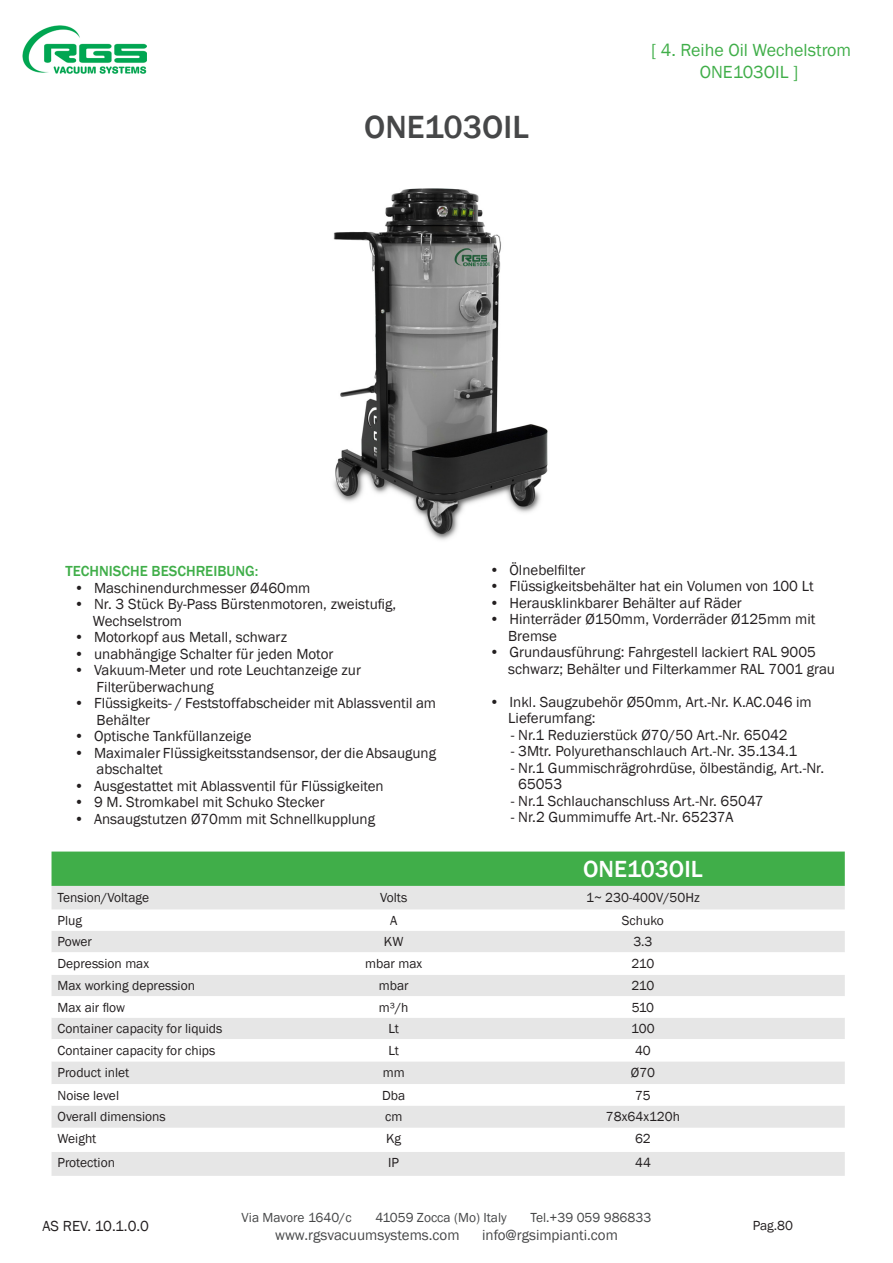
<style>
.page{position:relative;width:893px;height:1263px;background:#fff}
.page>*{position:absolute;margin:0;border:0;box-sizing:border-box;transform-origin:0 0}
.t1{font:500 33px "Franklin Gothic";color:#464748}
.t2{font:500 24px "Franklin Gothic";color:#fff}
.t3{font:18px/21.8px "Franklin Gothic";color:#40ae49;text-align:center}
.t4{font:15px/16.5px "Franklin Gothic";color:#231f20}
.t5{font:15px "Franklin Gothic";color:#464748}
.t6{font:500 15px "Franklin Gothic";color:#40ae49}
.t7{font:13.5px "Franklin Gothic";color:#231f20}
.t8{font:13.5px "Franklin Gothic";color:#464748}
</style>
<div class="page">
<img style="left:22px;top:25px;width:125px;height:49px">
<img style="left:333px;top:188px;width:215px;height:352px">
<div style="left:52px;top:851px;width:793px;height:35px;background:#40ae49"></div>
<svg style="left:52px;top:886px;width:793px;height:290px;fill:#e6e6e6"></svg>
<svg style="left:52px;top:952px;width:793px;height:200px"></svg>
<h1 class="t1" style="left:364px;top:106px;width:166px">ONE103OIL</h1>
<p class="t3" style="left:651px;top:39px;width:202px">[ 4. Reihe Oil Wechelstrom<br>ONE103OIL ]</p>
<p class="t6" style="left:66px;top:562px;width:194px">TECHNISCHE BESCHREIBUNG:</p>
<p class="t4" style="left:74px;top:580px;width:238px">• Maschinendurchmesser Ø460mm</p>
<p class="t4" style="left:93px;top:596px;width:305px;text-indent:-19px">• Nr. 3 Stück By-Pass Bürstenmotoren, zweistufig,<br>Wechselstrom</p>
<p class="t4" style="left:74px;top:629px;width:214px">• Motorkopf aus Metall, schwarz</p>
<p class="t4" style="left:74px;top:646px;width:261px">• unabhängige Schalter für jeden Motor</p>
<p class="t4" style="left:97px;top:662px;width:266px;text-indent:-23px">• Vakuum-Meter und rote Leuchtanzeige zur<br>Filterüberwachung</p>
<p class="t4" style="left:97px;top:695px;width:341px;text-indent:-23px">• Flüssigkeits- / Feststoffabscheider mit Ablassventil am<br>Behälter</p>
<p class="t4" style="left:74px;top:728px;width:179px">• Optische Tankfüllanzeige</p>
<p class="t4" style="left:97px;top:745px;width:341px;text-indent:-23px">• Maximaler Flüssigkeitsstandsensor, der die Absaugung abschaltet</p>
<p class="t4" style="left:74px;top:778px;width:311px">• Ausgestattet mit Ablassventil für Flüssigkeiten</p>
<p class="t4" style="left:74px;top:794px;width:252px">• 9 M. Stromkabel mit Schuko Stecker</p>
<p class="t4" style="left:74px;top:811px;width:302px">• Ansaugstutzen Ø70mm mit Schnellkupplung</p>
<p class="t4" style="left:489px;top:562px;width:97px">• Ölnebelfilter</p>
<p class="t4" style="left:489px;top:578px;width:326px">• Flüssigkeitsbehälter hat ein Volumen von 100 Lt</p>
<p class="t4" style="left:489px;top:595px;width:254px">• Herausklinkbarer Behälter auf Räder</p>
<p class="t4" style="left:508px;top:611px;width:309px;text-indent:-19px">• Hinterräder Ø150mm, Vorderräder Ø125mm mit<br>Bremse</p>
<p class="t4" style="left:508px;top:644px;width:328px;text-indent:-19px">• Grundausführung: Fahrgestell lackiert RAL 9005 schwarz; Behälter und Filterkammer RAL 7001 grau</p>
<p class="t4" style="left:508px;top:694px;width:305px;text-indent:-19px">• Inkl. Saugzubehör Ø50mm, Art.-Nr. K.AC.046 im<br>Lieferumfang:</p>
<p class="t4" style="left:511px;top:727px;width:278px">- Nr.1 Reduzierstück Ø70/50 Art.-Nr. 65042</p>
<p class="t4" style="left:511px;top:743px;width:288px">- 3Mtr. Polyurethanschlauch Art.-Nr. 35.134.1</p>
<p class="t4" style="left:518px;top:760px;width:307px;text-indent:-8px">- Nr.1 Gummischrägrohrdüse, ölbeständig, Art.-Nr.<br>65053</p>
<p class="t4" style="left:511px;top:793px;width:254px">- Nr.1 Schlauchanschluss Art.-Nr. 65047</p>
<p class="t4" style="left:511px;top:809px;width:224px">- Nr.2 Gummimuffe Art.-Nr. 65237A</p>
<h2 class="t2" style="left:583px;top:854px;width:121px">ONE103OIL</h2>
<p class="t7" style="left:58px;top:889px;width:93px">Tension/Voltage</p>
<p class="t7" style="left:380px;top:889px;width:29px">Volts</p>
<p class="t7" style="left:586px;top:889px;width:115px">1~ 230-400V/50Hz</p>
<p class="t7" style="left:58px;top:912px;width:26px">Plug</p>
<p class="t7" style="left:390px;top:912px;width:9px">A</p>
<p class="t7" style="left:622px;top:912px;width:44px">Schuko</p>
<p class="t7" style="left:58px;top:933px;width:36px">Power</p>
<p class="t7" style="left:384px;top:933px;width:21px">KW</p>
<p class="t7" style="left:633px;top:933px;width:21px">3.3</p>
<p class="t7" style="left:58px;top:955px;width:93px">Depression max</p>
<p class="t7" style="left:365px;top:955px;width:59px">mbar max</p>
<p class="t7" style="left:631px;top:955px;width:24px">210</p>
<p class="t7" style="left:58px;top:977px;width:139px">Max working depression</p>
<p class="t7" style="left:379px;top:977px;width:31px">mbar</p>
<p class="t7" style="left:631px;top:977px;width:24px">210</p>
<p class="t7" style="left:58px;top:999px;width:69px">Max air flow</p>
<p class="t7" style="left:379px;top:999px;width:31px">m³/h</p>
<p class="t7" style="left:632px;top:999px;width:24px">510</p>
<p class="t7" style="left:58px;top:1020px;width:166px">Container capacity for liquids</p>
<p class="t7" style="left:388px;top:1020px;width:12px">Lt</p>
<p class="t7" style="left:631px;top:1020px;width:25px">100</p>
<p class="t7" style="left:58px;top:1042px;width:159px">Container capacity for chips</p>
<p class="t7" style="left:388px;top:1042px;width:12px">Lt</p>
<p class="t7" style="left:635px;top:1042px;width:17px">40</p>
<p class="t7" style="left:58px;top:1064px;width:73px">Product inlet</p>
<p class="t7" style="left:383px;top:1064px;width:23px">mm</p>
<p class="t7" style="left:631px;top:1064px;width:26px">Ø70</p>
<p class="t7" style="left:58px;top:1087px;width:63px">Noise level</p>
<p class="t7" style="left:382px;top:1087px;width:25px">Dba</p>
<p class="t7" style="left:635px;top:1087px;width:17px">75</p>
<p class="t7" style="left:58px;top:1108px;width:110px">Overall dimensions</p>
<p class="t7" style="left:385px;top:1108px;width:19px">cm</p>
<p class="t7" style="left:606px;top:1108px;width:76px">78x64x120h</p>
<p class="t7" style="left:58px;top:1130px;width:40px">Weight</p>
<p class="t7" style="left:386px;top:1130px;width:17px">Kg</p>
<p class="t7" style="left:635px;top:1130px;width:17px">62</p>
<p class="t7" style="left:58px;top:1154px;width:59px">Protection</p>
<p class="t7" style="left:388px;top:1154px;width:12px">IP</p>
<p class="t7" style="left:635px;top:1154px;width:17px">44</p>
<p class="t8" style="left:242px;top:1209px;width:112px">Via Mavore 1640/c</p>
<p class="t8" style="left:375px;top:1209px;width:133px">41059 Zocca (Mo) Italy</p>
<p class="t8" style="left:530px;top:1209px;width:122px">Tel.+39 059 986833</p>
<p class="t5" style="left:275px;top:1226px;width:186px">www.rgsvacuumsystems.com</p>
<p class="t5" style="left:482px;top:1226px;width:137px">info@rgsimpianti.com</p>
<p class="t4" style="left:43px;top:1218px;width:108px">AS REV. 10.1.0.0</p>
<p class="t7" style="left:753px;top:1217px;width:42px">Pag.80</p>
</div>
